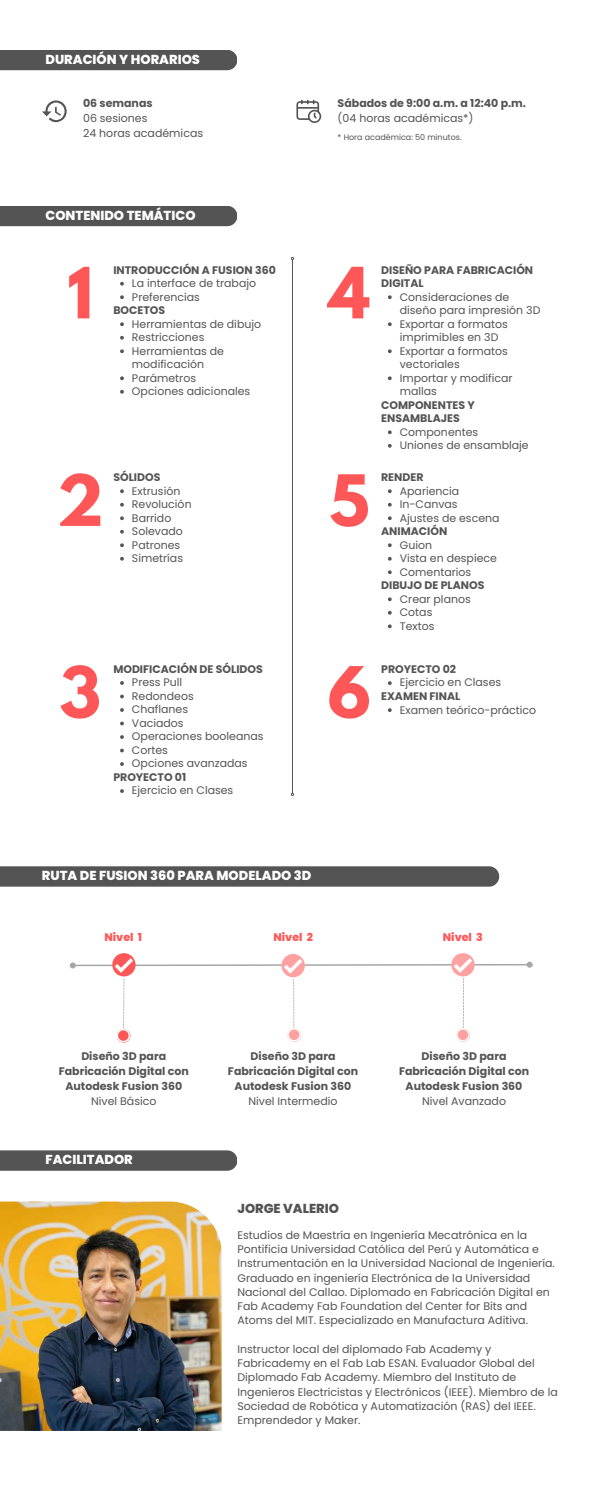
<style>
.page{position:relative;width:600px;height:1501px;background:#fff}
.page>*{position:absolute;margin:0;border:0;box-sizing:border-box;transform-origin:0 0}
.t1{font:700 62.6px "League Spartan";color:#ff5757}
.t2{font:800 13px "Poppins";color:#fff}
.t3{font:800 13px "Poppins";color:#545454}
.t4{font:11px/13.5px "Poppins";color:#545454}
.t5{font:700 11px/15px "Poppins";color:#545454;text-align:center}
.t6{font:800 11px "Poppins";color:#ff5757}
.t7{font:8px "Poppins";color:#545454}
</style>
<div class="page">
<hr style="left:292px;top:260px;width:1px;height:533px;background:#545454">
<div style="left:0;top:206px;width:237px;height:20px;background:#545454"></div>
<svg style="left:120px;top:282px;width:4px;height:3px"></svg>
<svg style="left:120px;top:295px;width:4px;height:4px"></svg>
<svg style="left:120px;top:322px;width:4px;height:4px"></svg>
<svg style="left:120px;top:336px;width:4px;height:3px"></svg>
<svg style="left:120px;top:349px;width:4px;height:4px"></svg>
<svg style="left:120px;top:376px;width:4px;height:4px"></svg>
<svg style="left:120px;top:390px;width:4px;height:3px"></svg>
<svg style="left:120px;top:489px;width:4px;height:4px"></svg>
<svg style="left:120px;top:503px;width:4px;height:3px"></svg>
<svg style="left:120px;top:516px;width:4px;height:4px"></svg>
<svg style="left:120px;top:530px;width:4px;height:3px"></svg>
<svg style="left:120px;top:543px;width:4px;height:4px"></svg>
<svg style="left:120px;top:557px;width:4px;height:3px"></svg>
<svg style="left:120px;top:681px;width:4px;height:3px"></svg>
<svg style="left:120px;top:694px;width:4px;height:4px"></svg>
<svg style="left:120px;top:708px;width:4px;height:3px"></svg>
<svg style="left:120px;top:721px;width:4px;height:4px"></svg>
<svg style="left:120px;top:735px;width:4px;height:3px"></svg>
<svg style="left:120px;top:748px;width:4px;height:4px"></svg>
<svg style="left:120px;top:762px;width:4px;height:3px"></svg>
<svg style="left:120px;top:789px;width:4px;height:3px"></svg>
<svg style="left:388px;top:295px;width:4px;height:4px"></svg>
<svg style="left:388px;top:322px;width:4px;height:4px"></svg>
<svg style="left:388px;top:349px;width:4px;height:4px"></svg>
<svg style="left:388px;top:376px;width:4px;height:4px"></svg>
<svg style="left:388px;top:430px;width:4px;height:4px"></svg>
<svg style="left:388px;top:444px;width:4px;height:3px"></svg>
<svg style="left:388px;top:489px;width:4px;height:4px"></svg>
<svg style="left:388px;top:503px;width:4px;height:3px"></svg>
<svg style="left:388px;top:516px;width:4px;height:4px"></svg>
<svg style="left:388px;top:543px;width:4px;height:4px"></svg>
<svg style="left:388px;top:557px;width:4px;height:3px"></svg>
<svg style="left:388px;top:570px;width:4px;height:4px"></svg>
<svg style="left:388px;top:597px;width:4px;height:4px"></svg>
<svg style="left:388px;top:611px;width:4px;height:3px"></svg>
<svg style="left:388px;top:624px;width:4px;height:4px"></svg>
<svg style="left:388px;top:681px;width:4px;height:4px"></svg>
<svg style="left:388px;top:708px;width:4px;height:4px"></svg>
<div style="left:0;top:50px;width:237px;height:20px;background:#545454"></div>
<svg style="left:42px;top:100px;width:25px;height:22px"></svg>
<svg style="left:296px;top:100px;width:25px;height:23px"></svg>
<div style="left:0;top:1150px;width:237px;height:20px;background:#545454"></div>
<img style="left:0;top:1201px;width:222px;height:229px">
<div style="left:0;top:866px;width:499px;height:20px;background:#545454"></div>
<svg style="left:70px;top:953px;width:463px;height:89px"></svg>
<p class="t2" style="left:45px;top:50px;width:156px">DURACIÓN Y HORARIOS</p>
<p class="t5" style="left:83px;top:96px;width:71px">06 semanas</p>
<p class="t4" style="left:83px;top:111px;width:122px;line-height:15px">06 sesiones<br>24 horas académicas</p>
<p class="t2" style="left:45px;top:206px;width:152px">CONTENIDO TEMÁTICO</p>
<h1 class="t1" style="left:67px;top:262px;width:27px">1</h1>
<p class="t5" style="left:113px;top:262px;width:164px">INTRODUCCIÓN A FUSION 360</p>
<p class="t5" style="left:113px;top:303px;width:53px">BOCETOS</p>
<p class="t4" style="left:132px;top:276px;width:126px">La interface de trabajo<br>Preferencias</p>
<p class="t4" style="left:132px;top:317px;width:131px">Herramientas de dibujo<br>Restricciones<br>Herramientas de modificación<br>Parámetros<br>Opciones adicionales</p>
<h1 class="t1" style="left:57px;top:469px;width:49px">2</h1>
<p class="t5" style="left:113px;top:469px;width:49px">SÓLIDOS</p>
<p class="t4" style="left:132px;top:484px;width:61px">Extrusión<br>Revolución<br>Barrido<br>Solevado<br>Patrones<br>Simetrías</p>
<h1 class="t1" style="left:59px;top:661px;width:43px">3</h1>
<p class="t5" style="left:113px;top:661px;width:151px">MODIFICACIÓN DE SÓLIDOS</p>
<p class="t4" style="left:132px;top:675px;width:133px">Press Pull<br>Redondeos<br>Chaflanes<br>Vaciados<br>Operaciones booleanas<br>Cortes<br>Opciones avanzadas</p>
<p class="t4" style="left:132px;top:783px;width:103px">Ejercicio en Clases</p>
<p class="t5" style="left:113px;top:769px;width:74px">PROYECTO 01</p>
<p class="t5" style="left:338px;top:96px;width:190px">Sábados de 9:00 a.m. a 12:40 p.m.</p>
<p class="t4" style="left:338px;top:111px;width:137px">(04 horas académicas*)</p>
<p class="t7" style="left:338px;top:132px;width:126px">* Hora académica: 50 minutos.</p>
<h1 class="t1" style="left:329px;top:262px;width:43px">4</h1>
<h1 class="t1" style="left:329px;top:469px;width:42px">5</h1>
<p class="t5" style="left:381px;top:263px;width:154px;line-height:13.5px;text-align:left">DISEÑO PARA FABRICACIÓN<br>DIGITAL</p>
<p class="t4" style="left:400px;top:290px;width:142px">Consideraciones de diseño para impresión 3D<br>Exportar a formatos imprimibles en 3D<br>Exportar a formatos vectoriales<br>Importar y modificar mallas</p>
<p class="t4" style="left:400px;top:425px;width:130px">Componentes<br>Uniones de ensamblaje</p>
<p class="t5" style="left:381px;top:398px;width:95px;line-height:13.5px;text-align:left">COMPONENTES Y<br>ENSAMBLAJES</p>
<p class="t5" style="left:381px;top:469px;width:44px">RENDER</p>
<p class="t4" style="left:400px;top:484px;width:101px">Apariencia<br>In-Canvas<br>Ajustes de escena</p>
<p class="t4" style="left:400px;top:538px;width:99px">Guion<br>Vista en despiece<br>Comentarios</p>
<p class="t4" style="left:400px;top:592px;width:73px">Crear planos<br>Cotas<br>Textos</p>
<p class="t5" style="left:381px;top:523px;width:68px">ANIMACIÓN</p>
<p class="t5" style="left:381px;top:577px;width:105px">DIBUJO DE PLANOS</p>
<h1 class="t1" style="left:328px;top:661px;width:45px">6</h1>
<p class="t5" style="left:381px;top:661px;width:77px">PROYECTO 02</p>
<p class="t5" style="left:381px;top:688px;width:81px">EXAMEN FINAL</p>
<p class="t4" style="left:400px;top:675px;width:103px">Ejercicio en Clases</p>
<p class="t4" style="left:400px;top:702px;width:138px">Examen teórico-práctico</p>
<p class="t2" style="left:42px;top:866px;width:271px">RUTA DE FUSION 360 PARA MODELADO 3D</p>
<p class="t6" style="left:104px;top:929px;width:39px">Nivel 1</p>
<p class="t6" style="left:274px;top:929px;width:41px">Nivel 2</p>
<p class="t6" style="left:443px;top:929px;width:41px">Nivel 3</p>
<p class="t5" style="left:59px;top:1048px;width:132px">Diseño 3D para<br>Fabricación Digital con<br>Autodesk Fusion 360</p>
<p class="t4" style="left:91px;top:1093px;width:67px">Nivel Básico</p>
<p class="t2" style="left:45px;top:1150px;width:89px">FACILITADOR</p>
<p class="t5" style="left:228px;top:1048px;width:132px">Diseño 3D para<br>Fabricación Digital con<br>Autodesk Fusion 360</p>
<p class="t4" style="left:249px;top:1093px;width:91px">Nivel Intermedio</p>
<p class="t5" style="left:399px;top:1048px;width:132px">Diseño 3D para<br>Fabricación Digital con<br>Autodesk Fusion 360</p>
<p class="t4" style="left:422px;top:1093px;width:85px">Nivel Avanzado</p>
<p class="t3" style="left:237px;top:1199px;width:103px">JORGE VALERIO</p>
<p class="t4" style="left:238px;top:1227px;width:319px;line-height:14.2px">Estudios de Maestría en Ingeniería Mecatrónica en la Pontificia Universidad Católica del Perú y Automática e Instrumentación en la Universidad Nacional de Ingeniería.<br>Graduado en ingeniería Electrónica de la Universidad Nacional del Callao. Diplomado en Fabricación Digital en Fab Academy Fab Foundation del Center for Bits and Atoms del MIT. Especializado en Manufactura Aditiva.</p>
<p class="t4" style="left:238px;top:1341px;width:322px;line-height:14.2px">Instructor local del diplomado Fab Academy y Fabricademy en el Fab Lab ESAN. Evaluador Global del Diplomado Fab Academy. Miembro del Instituto de Ingenieros Electricistas y Electrónicos (IEEE). Miembro de la Sociedad de Robótica y Automatización (RAS) del IEEE.<br>Emprendedor y Maker.</p>
</div>
